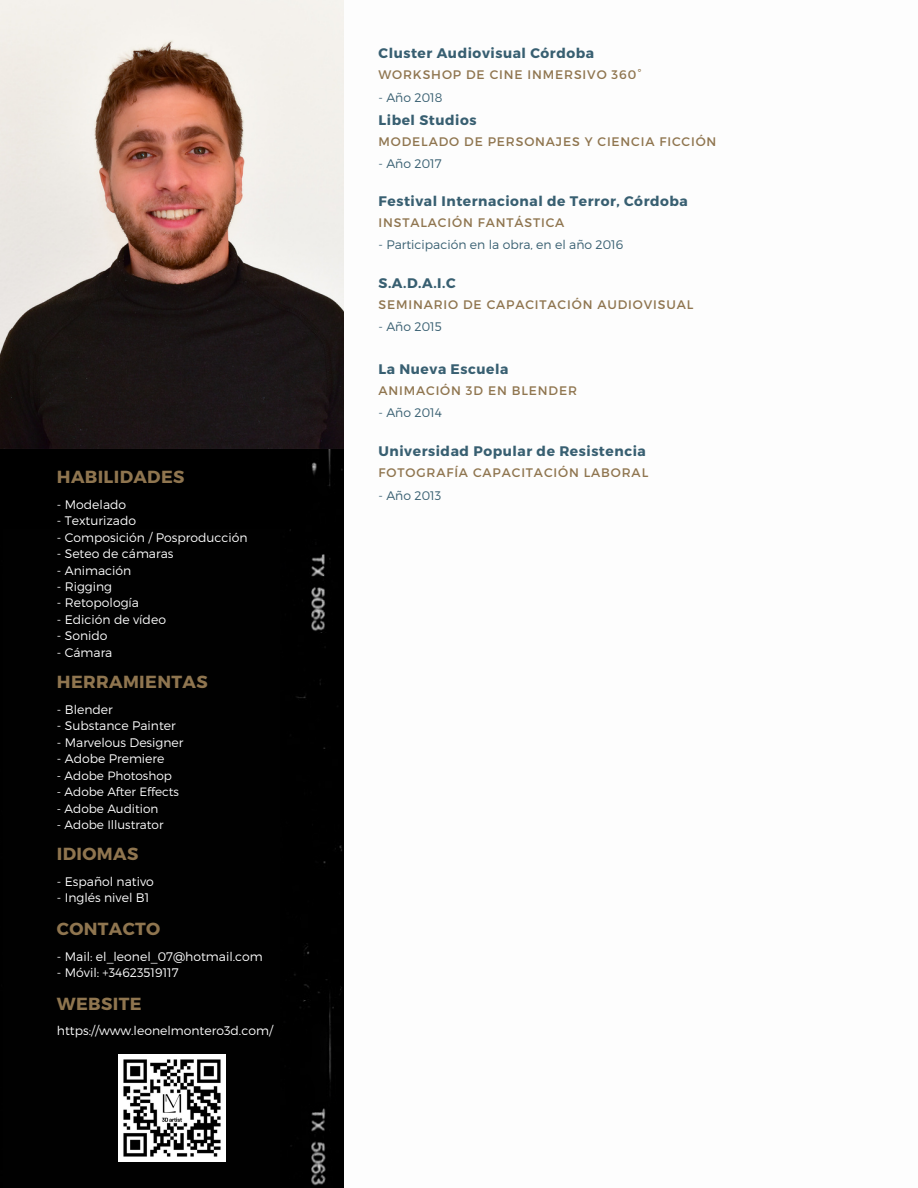
<style>
.page{position:relative;width:918px;height:1188px;background:#fff}
.page>*{position:absolute;margin:0;border:0;box-sizing:border-box;transform-origin:0 0}
.t1{font:700 17.55px "Montserrat";letter-spacing:.02em;color:#8f754f}
.t2{font:700 13.8px "Montserrat";letter-spacing:.04em;color:#385f71}
.t3{font:300 12.45px "Montserrat";color:#fdfdfd}
.t4{font:12.45px "Montserrat";letter-spacing:.07em;color:#8f754f}
.t5{font:300 12.45px "Montserrat";color:#385f71}
.t6{font:300 12px "Montserrat";color:#fdfdfd}
</style>
<div class="page">
<div style="left:0;top:449px;width:343px;height:739px;background:#010101"></div>
<div style="left:0;top:449px;width:305px;height:79px;background:#000"></div>
<img style="left:0;top:0;width:343px;height:449px">
<img style="left:118px;top:1054px;width:107px;height:107px">
<p class="t2" style="left:379px;top:44px;width:217px">Cluster Audiovisual Córdoba</p>
<p class="t4" style="left:379px;top:67px;width:264px">WORKSHOP DE CINE INMERSIVO 360°</p>
<p class="t5" style="left:379px;top:89px;width:65px">- Año 2018</p>
<p class="t2" style="left:379px;top:111px;width:100px">Libel Studios</p>
<p class="t4" style="left:379px;top:133px;width:339px">MODELADO DE PERSONAJES Y CIENCIA FICCIÓN</p>
<p class="t5" style="left:379px;top:155px;width:65px">- Año 2017</p>
<p class="t2" style="left:379px;top:192px;width:311px">Festival Internacional de Terror, Córdoba</p>
<p class="t4" style="left:379px;top:214px;width:187px">INSTALACIÓN FANTÁSTICA</p>
<p class="t5" style="left:379px;top:236px;width:246px">- Participación en la obra, en el año 2016</p>
<p class="t2" style="left:379px;top:274px;width:79px">S.A.D.A.I.C</p>
<p class="t4" style="left:379px;top:296px;width:316px">SEMINARIO DE CAPACITACIÓN AUDIOVISUAL</p>
<p class="t5" style="left:379px;top:319px;width:65px">- Año 2015</p>
<p class="t2" style="left:379px;top:360px;width:131px">La Nueva Escuela</p>
<p class="t4" style="left:379px;top:382px;width:200px">ANIMACIÓN 3D EN BLENDER</p>
<p class="t5" style="left:379px;top:405px;width:65px">- Año 2014</p>
<p class="t2" style="left:379px;top:442px;width:269px">Universidad Popular de Resistencia</p>
<h1 class="t1" style="left:57px;top:465px;width:129px">HABILIDADES</h1>
<p class="t4" style="left:379px;top:465px;width:271px">FOTOGRAFÍA CAPACITACIÓN LABORAL</p>
<p class="t3" style="left:57px;top:496px;width:71px">- Modelado</p>
<p class="t3" style="left:57px;top:513px;width:81px">- Texturizado</p>
<p class="t3" style="left:57px;top:529px;width:192px">- Composición / Posproducción</p>
<p class="t3" style="left:57px;top:546px;width:118px">- Seteo de cámaras</p>
<p class="t3" style="left:57px;top:562px;width:76px">- Animación</p>
<p class="t3" style="left:57px;top:578px;width:57px">- Rigging</p>
<p class="t3" style="left:57px;top:595px;width:84px">- Retopología</p>
<p class="t3" style="left:57px;top:611px;width:111px">- Edición de vídeo</p>
<p class="t3" style="left:57px;top:628px;width:52px">- Sonido</p>
<p class="t3" style="left:57px;top:644px;width:57px">- Cámara</p>
<p class="t5" style="left:379px;top:487px;width:64px">- Año 2013</p>
<h1 class="t1" style="left:57px;top:670px;width:152px">HERRAMIENTAS</h1>
<p class="t3" style="left:57px;top:701px;width:57px">- Blender</p>
<p class="t3" style="left:57px;top:718px;width:120px">- Substance Painter</p>
<p class="t3" style="left:57px;top:734px;width:128px">- Marvelous Designer</p>
<p class="t3" style="left:57px;top:751px;width:109px">- Adobe Premiere</p>
<p class="t6" style="left:57px;top:768px;width:117px">- Adobe Photoshop</p>
<p class="t6" style="left:57px;top:784px;width:124px">- Adobe After Effects</p>
<p class="t6" style="left:57px;top:800px;width:103px">- Adobe Audition</p>
<p class="t6" style="left:57px;top:817px;width:108px">- Adobe Illustrator</p>
<h1 class="t1" style="left:57px;top:842px;width:83px">IDIOMAS</h1>
<p class="t3" style="left:57px;top:873px;width:99px">- Español nativo</p>
<p class="t3" style="left:57px;top:890px;width:94px">- Inglés nivel B1</p>
<h1 class="t1" style="left:57px;top:917px;width:105px">CONTACTO</h1>
<p class="t3" style="left:57px;top:948px;width:207px">- Mail: el_leonel_07@hotmail.com</p>
<p class="t3" style="left:57px;top:965px;width:123px">- Móvil: +34623519117</p>
<h1 class="t1" style="left:57px;top:992px;width:86px">WEBSITE</h1>
<p class="t3" style="left:57px;top:1023px;width:218px">https://www.leonelmontero3d.com/</p>
</div>
